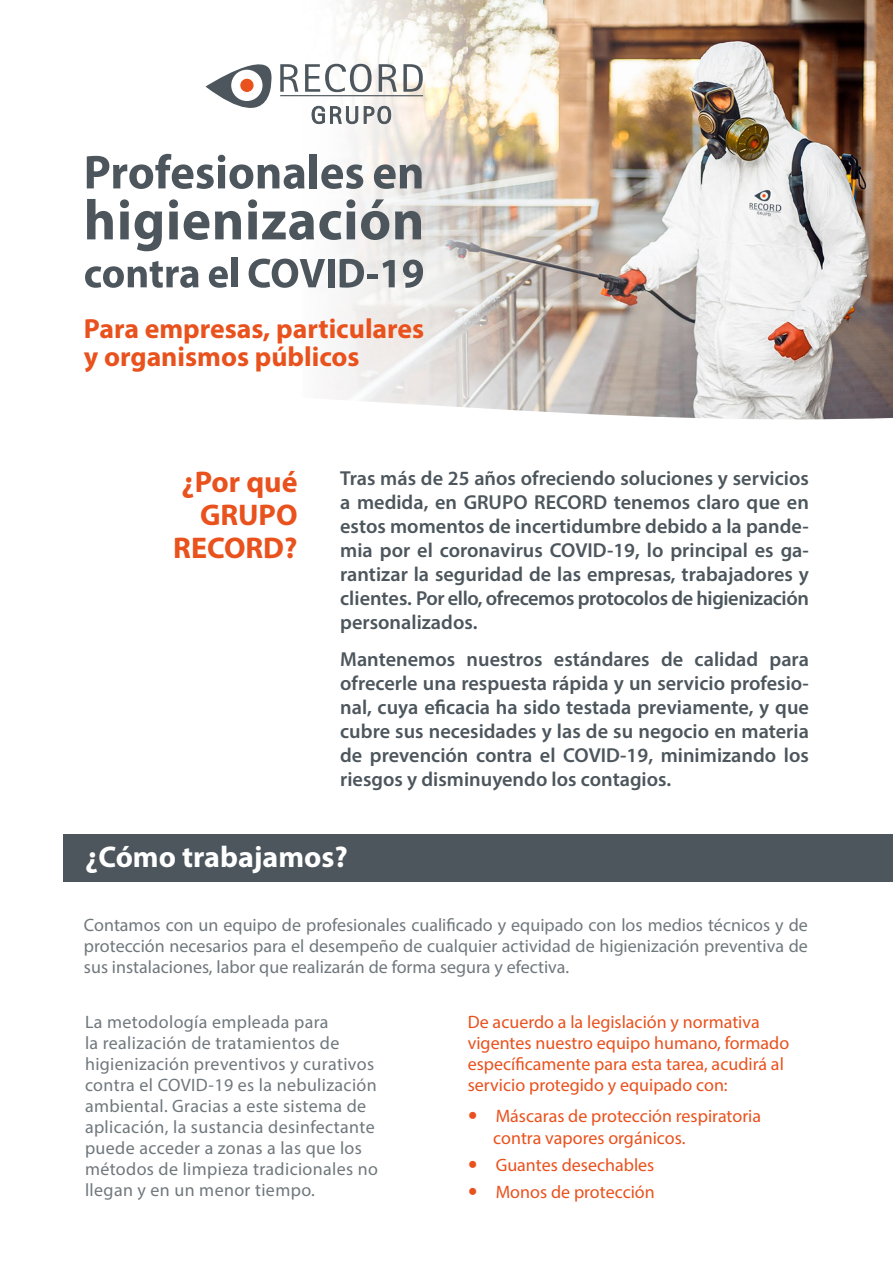
<style>
.page{position:relative;width:893px;height:1263px;background:#fff}
.page>*{position:absolute;margin:0;border:0;box-sizing:border-box;transform-origin:0 0}
.t1{font:700 30px/33px "Myriad Pro";color:#e9511d;text-align:right}
.t2{font:700 30px "Myriad Pro";color:#fff}
.t3{font:700 27.75px/28px "Myriad Pro";color:#e9511d}
.t4{font:20.25px/24px "Myriad Variable Concept";letter-spacing:.185em;color:#4c565c}
.t5{font:18px/21px "Myriad Variable Concept";letter-spacing:.175em;color:#70787d}
.t6{font:18px/21px "Myriad Variable Concept";letter-spacing:.16em;color:#e9511d}
</style>
<div class="page">
<img style="left:86px;top:0;width:807px;height:344px">
<svg style="left:63px;top:344px;width:830px;height:538px"></svg>
<div style="left:64px;top:834px;width:829px;height:48px;background:#4c565c"></div>
<svg style="left:87px;top:154px;width:218px;height:35px"></svg>
<div style="left:310px;top:154px;width:7px;height:34px;background:#4c565c"></div>
<svg style="left:321px;top:164px;width:42px;height:25px"></svg>
<svg style="left:374px;top:164px;width:48px;height:25px"></svg>
<svg style="left:87px;top:199px;width:26px;height:40px"></svg>
<svg style="left:120px;top:199px;width:9px;height:40px"></svg>
<svg style="left:135px;top:211px;width:27px;height:40px"></svg>
<svg style="left:169px;top:199px;width:9px;height:40px"></svg>
<svg style="left:184px;top:211px;width:25px;height:29px"></svg>
<svg style="left:215px;top:211px;width:26px;height:28px"></svg>
<svg style="left:248px;top:199px;width:107px;height:41px"></svg>
<svg style="left:361px;top:199px;width:28px;height:41px"></svg>
<svg style="left:395px;top:211px;width:26px;height:28px"></svg>
<svg style="left:85px;top:261px;width:114px;height:27px"></svg>
<svg style="left:209px;top:266px;width:19px;height:22px"></svg>
<div style="left:232px;top:257px;width:6px;height:30px;background:#4c565c"></div>
<svg style="left:249px;top:259px;width:76px;height:29px"></svg>
<div style="left:328px;top:259px;width:6px;height:28px;background:#4c565c"></div>
<svg style="left:340px;top:259px;width:24px;height:29px"></svg>
<hr style="left:367px;top:274px;width:11px;height:4px;background:#4c565c">
<svg style="left:382px;top:260px;width:13px;height:27px"></svg>
<svg style="left:403px;top:260px;width:20px;height:28px"></svg>
<svg style="left:311px;top:106px;width:47px;height:18px"></svg>
<svg style="left:364px;top:106px;width:27px;height:18px"></svg>
<hr style="left:280px;top:95px;width:143px;height:1px;background:#4c565c">
<svg style="left:206px;top:45px;width:92px;height:95px"></svg>
<svg style="left:305px;top:64px;width:67px;height:28px"></svg>
<svg style="left:379px;top:64px;width:18px;height:28px"></svg>
<svg style="left:403px;top:64px;width:20px;height:28px"></svg>
<h2 class="t3" style="left:84px;top:313px;width:342px">Para empresas, particulares y organismos públicos</h2>
<h1 class="t1" style="left:173px;top:465px;width:126px">¿Por qué<br>GRUPO<br>RECORD?</h1>
<p class="t4" style="left:340px;top:466px;width:470px">Tras más de 25 años ofreciendo soluciones y servicios a medida, en GRUPO RECORD tenemos claro que en estos momentos de incertidumbre debido a la pande&shy;mia por el coronavirus COVID-19, lo principal es ga&shy;rantizar la seguridad de las empresas, trabajadores y clientes. Por ello, ofrecemos protocolos de higienización personalizados.</p>
<p class="t4" style="left:340px;top:647px;width:470px">Mantenemos nuestros estándares de calidad para ofrecerle una respuesta rápida y un servicio profesio&shy;nal, cuya eficacia ha sido testada previamente, y que cubre sus necesidades y las de su negocio en materia de prevención contra el COVID-19, minimizando los riesgos y disminuyendo los contagios.</p>
<h1 class="t2" style="left:85px;top:837px;width:264px">¿Cómo trabajamos?</h1>
<p class="t5" style="left:84px;top:915px;width:722px;text-align:justify">Contamos con un equipo de profesionales cualificado y equipado con los medios técnicos y de protección necesarios para el desempeño de cualquier actividad de higienización preventiva de sus instalaciones, labor que realizarán de forma segura y efectiva.</p>
<p class="t5" style="left:85px;top:1011px;width:291px">La metodología empleada para<br>la realización de tratamientos de higienización preventivos y curativos contra el COVID-19 es la nebulización ambiental. Gracias a este sistema de aplicación, la sustancia desinfectante puede acceder a zonas a las que los métodos de limpieza tradicionales no llegan y en un menor tiempo.</p>
<p class="t6" style="left:468px;top:1011px;width:319px">De acuerdo a la legislación y normativa vigentes nuestro equipo humano, formado específicamente para esta tarea, acudirá al servicio protegido y equipado con:</p>
<p class="t6" style="left:493px;top:1104px;width:267px;line-height:22.5px">Máscaras de protección respiratoria contra vapores orgánicos.</p>
<p class="t6" style="left:496px;top:1152px;width:158px;line-height:26.7px">Guantes desechables<br>Monos de protección</p>
</div>
